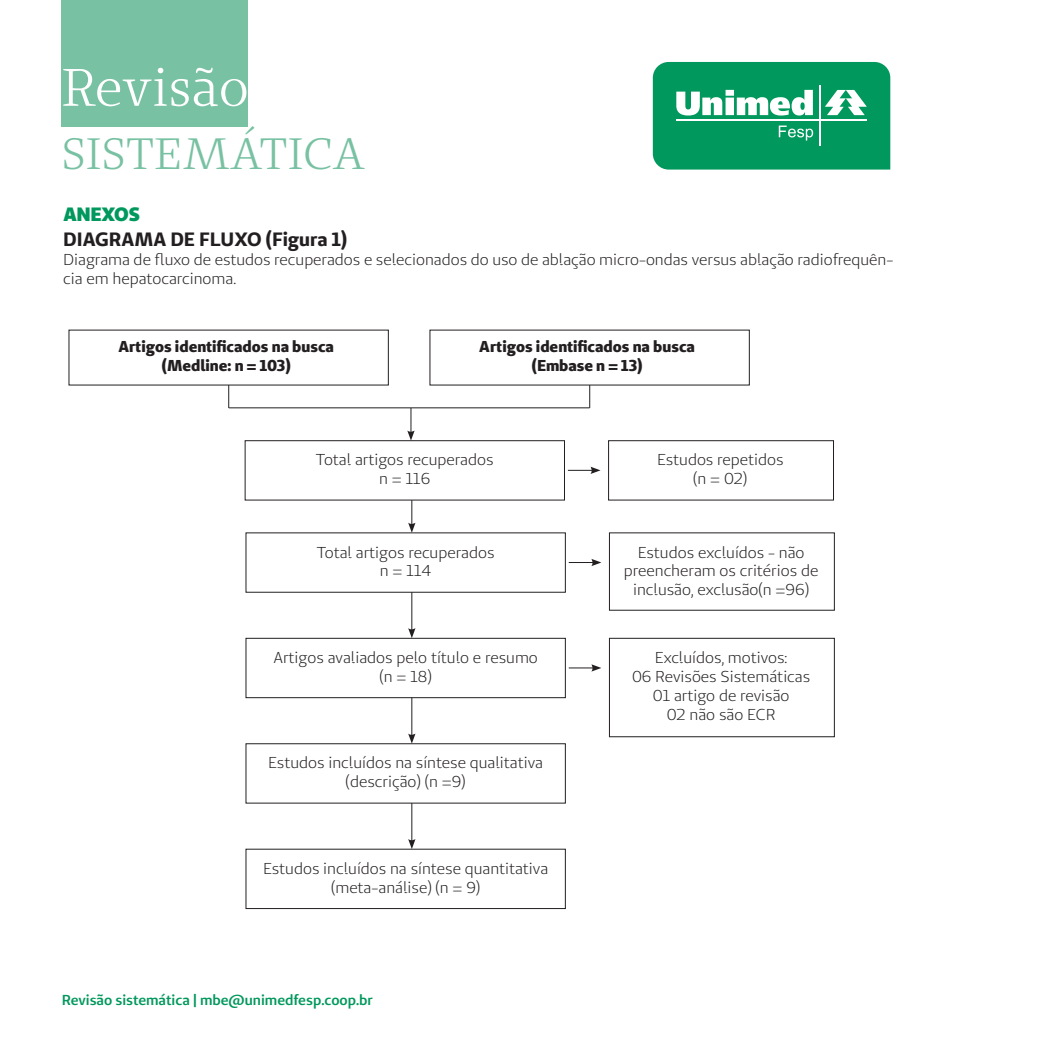
<style>
.page{position:relative;width:1042px;height:1042px;background:#fff}
.page>*{position:absolute;margin:0;border:0;box-sizing:border-box;transform-origin:0 0}
.t1{font:52.5px "Unimed Serif";color:#fff}
.t2{font:43.75px "Unimed Serif";letter-spacing:.01em;color:#78c1a2}
.Texto{font:700 19.25px "Unimed Sans";color:#231f20}
.Intertítulo{font:900 19.25px "Unimed Sans";letter-spacing:-.015em;color:#00985c}
.Referências{font:15.75px/18.9px "Unimed Sans";color:#231f20;text-align:center}
.Referências-2{font:800 15.75px "Unimed Sans";color:#231f20}
.t3{font:600 14.35px "Unimed Sans";color:#00985c}
</style>
<div class="page">
<div style="left:61px;top:0;width:187px;height:127px;background:#78c1a2"></div>
<svg style="left:652px;top:62px;width:239px;height:108px"></svg>
<div style="left:246px;top:638px;width:319px;height:60px;border:1px solid #231f20"></div>
<div style="left:246px;top:743px;width:319px;height:60px;border:1px solid #231f20"></div>
<div style="left:609px;top:638px;width:225px;height:99px;border:1px solid #231f20"></div>
<svg style="left:407px;top:408px;width:8px;height:32px"></svg>
<svg style="left:408px;top:500px;width:7px;height:33px"></svg>
<hr style="left:411px;top:592px;width:1px;height:39px;background:#231f20">
<svg style="left:408px;top:628px;width:7px;height:10px"></svg>
<hr style="left:411px;top:697px;width:1px;height:39px;background:#231f20">
<svg style="left:408px;top:733px;width:7px;height:10px"></svg>
<hr style="left:411px;top:803px;width:1px;height:39px;background:#231f20">
<svg style="left:408px;top:839px;width:7px;height:10px"></svg>
<svg style="left:568px;top:467px;width:32px;height:7px"></svg>
<svg style="left:569px;top:559px;width:32px;height:7px"></svg>
<svg style="left:569px;top:664px;width:32px;height:7px"></svg>
<hr style="left:229px;top:407px;width:361px;height:1px;background:#231f20">
<svg style="left:228px;top:385px;width:1px;height:23px"></svg>
<svg style="left:589px;top:385px;width:1px;height:23px"></svg>
<h1 class="t1" style="left:62px;top:54px;width:189px">Revisão</h1>
<h2 class="t2" style="left:62px;top:126px;width:305px">SISTEMÁTICA</h2>
<p class="Intertítulo" style="left:63px;top:202px;width:78px">ANEXOS</p>
<p class="Texto" style="left:63px;top:226px;width:285px">DIAGRAMA DE FLUXO (Figura 1)</p>
<p class="Referências" style="left:63px;top:250px;width:831px;text-align:left">Diagrama de fluxo de estudos recuperados e selecionados do uso de ablação micro-ondas versus ablação radiofrequên&shy;cia em hepatocarcinoma.</p>
<p class="Referências-2" style="left:118px;top:336px;width:217px">Artigos identificados na busca</p>
<p class="Referências-2" style="left:162px;top:355px;width:130px">(Medline: n = 103)</p>
<p class="Referências-2" style="left:479px;top:336px;width:217px">Artigos identificados na busca</p>
<p class="Referências-2" style="left:532px;top:355px;width:112px">(Embase n = 13)</p>
<p class="Referências" style="left:316px;top:450px;width:179px">Total artigos recuperados</p>
<p class="Referências" style="left:379px;top:469px;width:53px">n = 116</p>
<p class="Referências" style="left:317px;top:542px;width:179px">Total artigos recuperados</p>
<p class="Referências" style="left:380px;top:561px;width:53px">n = 114</p>
<p class="Referências" style="left:273px;top:648px;width:266px">Artigos avaliados pelo título e resumo</p>
<p class="Referências" style="left:379px;top:667px;width:54px">(n = 18)</p>
<p class="Referências" style="left:268px;top:753px;width:276px">Estudos incluídos na síntese qualitativa (descrição) (n =9)</p>
<p class="Referências" style="left:263px;top:858px;width:287px">Estudos incluídos na síntese quantitativa (meta-análise) (n = 9)</p>
<p class="t3" style="left:62px;top:990px;width:313px">Revisão sistemática | mbe@unimedfesp.coop.br</p>
<p class="Referências" style="left:657px;top:450px;width:128px">Estudos repetidos</p>
<p class="Referências" style="left:693px;top:469px;width:56px">(n = 02)</p>
<p class="Referências" style="left:624px;top:542px;width:196px">Estudos excluídos - não preencheram os critérios de inclusão, exclusão(n =96)</p>
<p class="Referências" style="left:655px;top:648px;width:134px">Excluídos, motivos:</p>
<p class="Referências" style="left:632px;top:667px;width:180px">06 Revisões Sistemáticas</p>
<p class="Referências" style="left:653px;top:685px;width:138px">01 artigo de revisão</p>
<p class="Referências" style="left:667px;top:704px;width:110px">02 não são ECR</p>
</div>
